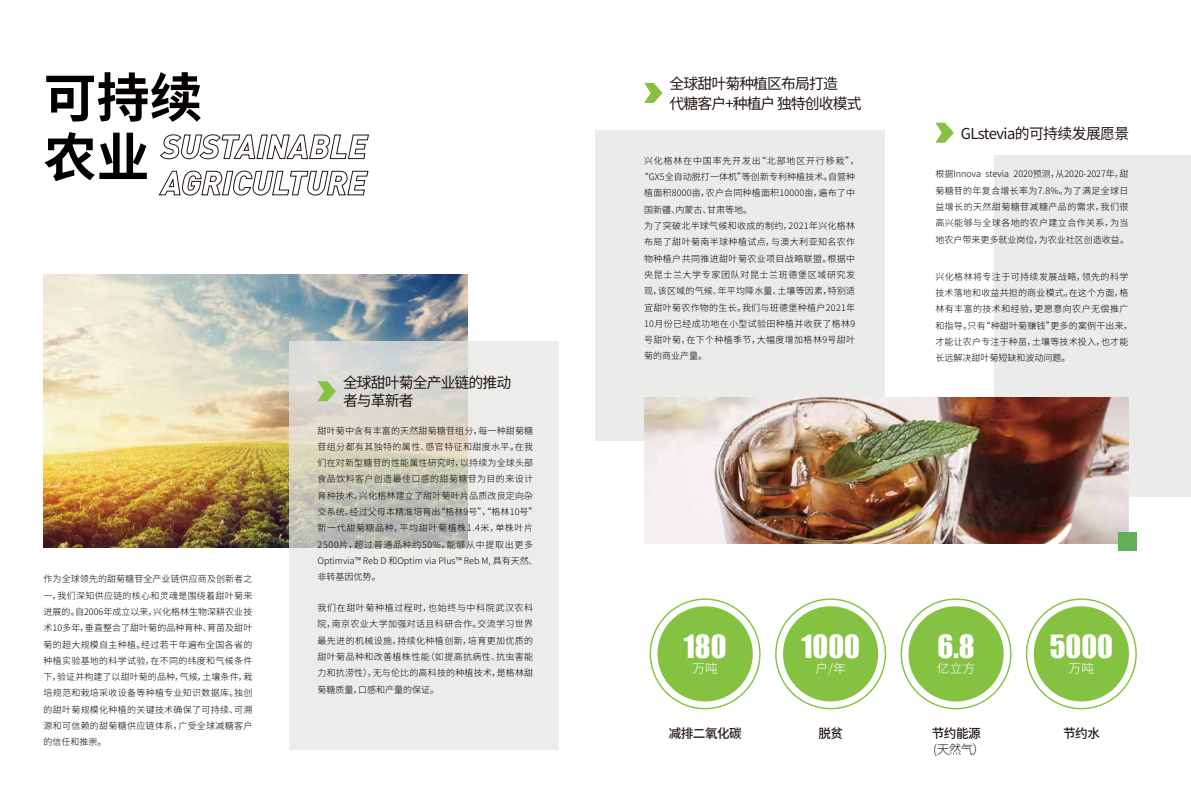
<style>
.page{position:relative;width:1191px;height:808px;background:#fff}
.page>*{position:absolute;margin:0;border:0;box-sizing:border-box;transform-origin:0 0}
.t1{font:700 53px/59.8px "Source Han Sans CN";color:#040000}
.t2{font:29.4px "Impact";color:#fff}
.t3{font:15px/18.3px "Source Han Sans CN";letter-spacing:-.06em;color:#231815}
.t4{font:15px "Source Han Sans CN";letter-spacing:-.04em;color:#231815}
.t5{font:500 12.7px "Source Han Sans CN";letter-spacing:-.04em;color:#231815}
.t6{font:300 12.7px "Source Han Sans CN";color:#fff}
.t7{font:300 12.7px "Source Han Sans CN";color:#231815}
.t8{font:300 9px/16.3px "Source Han Sans CN";letter-spacing:.03em;color:#040000;text-align:justify}
.t9{font:300 9px "Source Han Sans CN";letter-spacing:.01em;color:#040000}
.t10{font:300 9px "Source Han Sans CN";letter-spacing:.09em;color:#040000}
.t11{font:300 9px "Source Han Sans CN";letter-spacing:.07em;color:#040000}
.t12{font:300 9px "Source Han Sans CN";color:#040000}
</style>
<div class="page">
<div style="left:595px;top:130px;width:290px;height:311px;background:#e6e6e5"></div>
<div style="left:994px;top:155px;width:197px;height:341px;background:#e6e6e5"></div>
<img style="left:44px;top:275px;width:424px;height:272px">
<svg style="left:289px;top:341px;width:270px;height:409px;background:#e2e1dd"></svg>
<svg style="left:160px;top:134px;width:209px;height:26px"></svg>
<svg style="left:158px;top:170px;width:211px;height:26px"></svg>
<svg style="left:317px;top:381px;width:19px;height:20px"></svg>
<svg style="left:644px;top:83px;width:18px;height:20px"></svg>
<svg style="left:935px;top:123px;width:18px;height:20px"></svg>
<svg style="left:649px;top:598px;width:111px;height:111px"></svg>
<svg style="left:775px;top:598px;width:111px;height:111px"></svg>
<svg style="left:900px;top:598px;width:111px;height:111px"></svg>
<svg style="left:1026px;top:598px;width:110px;height:111px"></svg>
<div style="left:783px;top:606px;width:95px;height:95px;background:#85c242;border-radius:50%"></div>
<div style="left:908px;top:606px;width:95px;height:95px;background:#85c242;border-radius:50%"></div>
<div style="left:1033px;top:606px;width:96px;height:95px;background:#85c242;border-radius:50%"></div>
<img style="left:644px;top:397px;width:484px;height:146px">
<div style="left:1117px;top:532px;width:19px;height:19px;background:#61b058"></div>
<h1 class="t1" style="left:44px;top:67px;width:161px">可持续农业</h1>
<p class="t8" style="left:44px;top:571px;width:210px">作为全球领先的甜菊糖苷全产业链供应商及创新者之一，我们深知供应链的核心和灵魂是围绕着甜叶菊来进展的。自2006年成立以来，兴化格林生物深耕农业技术10多年，垂直整合了甜叶菊的品种育种、育苗及甜叶菊的超大规模自主种植。经过若干年遍布全国各省的种植实验基地的科学试验，在不同的纬度和气候条件下，验证并构建了以甜叶菊的品种，气候，土壤条件，栽培规范和栽培采收设备等种植专业知识数据库。独创的甜叶菊规模化种植的关键技术确保了可持续、可溯源和可信赖的甜菊糖供应链体系，广受全球减糖客户的信任和推崇。</p>
<h3 class="t3" style="left:343px;top:373px;width:170px">全球甜叶菊全产业链的推动者与革新者</h3>
<p class="t8" style="left:317px;top:422px;width:222px;text-align:left">甜叶菊中含有丰富的天然甜菊糖苷组分，每一种甜菊糖苷组分都有其独特的属性、感官特征和甜度水平。在我们在对新型糖苷的性能属性研究时，以持续为全球头部食品饮料客户创造最佳口感的甜菊糖苷为目的来设计育种技术，兴化格林建立了甜叶菊叶片品质改良定向杂交系统，经过父母本精准培育出“格林9号”，“格林10号”新一代甜菊糖品种，平均甜叶菊植株1.4米，单株叶片<br>2500片，超过普通品种约50%，能够从中提取出更多<br>Optimvia™ Reb D 和Optim via Plus™ Reb M, 具有天然、非转基因优势。</p>
<p class="t8" style="left:317px;top:599px;width:217px">我们在甜叶菊种植过程时，也始终与中科院武汉农科院，南京农业大学加强对话且科研合作。交流学习世界最先进的机械设施，持续化种植创新，培育更加优质的甜叶菊品种和改善植株性能（如提高抗病性、抗虫害能力和抗涝性），无与伦比的高科技的种植技术，是格林甜菊糖质量，口感和产量的保证。</p>
<h3 class="t3" style="left:669px;top:73px;width:193px;line-height:20.3px">全球甜叶菊种植区布局打造<br>代糖客户+种植户 独特创收模式</h3>
<p class="t10" style="left:644px;top:156px;width:216px">兴化格林在中国率先开发出“北部地区开行移栽”，</p>
<p class="t9" style="left:640px;top:172px;width:217px">“GX5全自动脱打一体机”等创新专利种植技术。自营种</p>
<p class="t8" style="left:644px;top:185px;width:212px">植面积8000亩，农户合同种植面积10000亩，遍布了中</p>
<p class="t12" style="left:644px;top:205px;width:110px">国新疆、内蒙古、甘肃等地。</p>
<p class="t8" style="left:644px;top:217px;width:213px">为了突破北半球气候和收成的制约，2021年兴化格林</p>
<p class="t8" style="left:644px;top:234px;width:213px">布局了甜叶菊南半球种植试点，与澳大利亚知名农作</p>
<p class="t8" style="left:644px;top:250px;width:213px">物种植户共同推进甜叶菊农业项目战略联盟。根据中</p>
<p class="t11" style="left:644px;top:270px;width:213px">央昆士兰大学专家团队对昆士兰班德堡区域研究发</p>
<p class="t8" style="left:644px;top:283px;width:213px">现，该区域的气候、年平均降水量、土壤等因素，特别适</p>
<p class="t8" style="left:644px;top:299px;width:213px">宜甜叶菊农作物的生长。我们与班德堡种植户2021年</p>
<p class="t8" style="left:644px;top:315px;width:213px">10月份已经成功地在小型试验田种植并收获了格林9</p>
<p class="t8" style="left:644px;top:332px;width:213px">号甜叶菊，在下个种植季节，大幅度增加格林9号甜叶</p>
<p class="t8" style="left:644px;top:348px;width:65px">菊的商业产量。</p>
<h3 class="t4" style="left:960px;top:125px;width:170px">GLstevia的可持续发展愿景</h3>
<p class="t8" style="left:935px;top:166px;width:195px">根据Innova stevia 2020预测，从2020-2027年，甜菊糖苷的年复合增长率为7.8%。为了满足全球日益增长的天然甜菊糖苷减糖产品的需求，我们很高兴能够与全球各地的农户建立合作关系，为当地农户带来更多就业岗位，为农业社区创造收益。</p>
<p class="t8" style="left:935px;top:268px;width:198px;text-align:left">兴化格林将专注于可持续发展战略，领先的科学技术落地和收益共担的商业模式。在这个方面，格林有丰富的技术和经验，更愿意向农户无偿推广和指导。只有“种甜叶菊赚钱”更多的案例干出来，才能让农户专注于种苗，土壤等技术投入，也才能长远解决甜叶菊短缺和波动问题。</p>
<h2 class="t2" style="left:684px;top:623px;width:44px">180</h2>
<h2 class="t2" style="left:801px;top:623px;width:60px">1000</h2>
<h2 class="t2" style="left:937px;top:623px;width:39px">6.8</h2>
<h3 class="t6" style="left:692px;top:661px;width:27px">万吨</h3>
<h3 class="t6" style="left:815px;top:661px;width:32px">户/年</h3>
<h3 class="t6" style="left:937px;top:661px;width:40px">亿立方</h3>
<h3 class="t5" style="left:668px;top:726px;width:75px">减排二氧化碳</h3>
<h3 class="t5" style="left:818px;top:726px;width:26px">脱贫</h3>
<h3 class="t5" style="left:931px;top:726px;width:50px">节约能源</h3>
<h3 class="t7" style="left:933px;top:742px;width:53px">(天然气）</h3>
<h2 class="t2" style="left:1049px;top:623px;width:65px">5000</h2>
<h3 class="t6" style="left:1068px;top:661px;width:27px">万吨</h3>
<h3 class="t5" style="left:1063px;top:726px;width:38px">节约水</h3>
</div>
